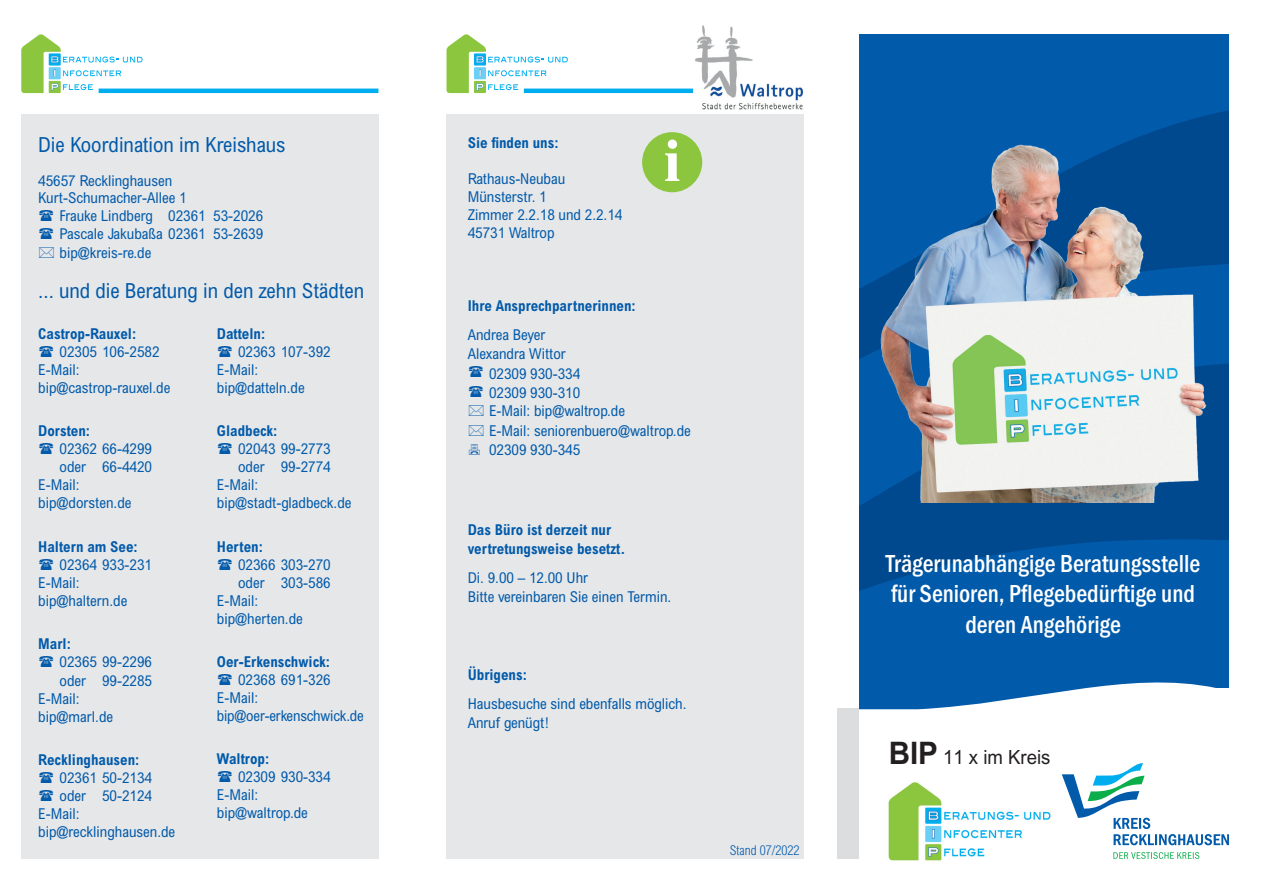
<style>
.page{position:relative;width:1263px;height:893px;background:#fff}
.page>*{position:absolute;margin:0;border:0;box-sizing:border-box;transform-origin:0 0}
.t1{font:700 60px "Times";color:#fff}
.t2{font:500 condensed 25.5px/30.6px "Franklin Gothic";color:#fff;text-align:center;scale:.95 1}
.t3{font:condensed 20.85px "Arial";color:#015aaa}
.t4{font:19.5px "Arial";color:#231f20;scale:.95 1}
.t5{font:condensed 15px/18px "Arial";color:#015aaa}
.t6{font:700 condensed 15px/19.5px "Arial";color:#015aaa}
.t7{font:300 condensed 13.5px "Arial";color:#015aaa}
.s1{font-weight:700;font-size:31.05px}
</style>
<div class="page">
<div style="left:859px;top:34px;width:369px;height:676px;background:#015aaa"></div>
<svg style="left:859px;top:110px;width:369px;height:480px;fill:#015090"></svg>
<svg style="left:859px;top:682px;width:357px;height:28px"></svg>
<div style="left:1215px;top:688px;width:31px;height:22px;background:#fff"></div>
<div style="left:838px;top:709px;width:21px;height:150px;background:#dcdddf"></div>
<svg style="left:1113px;top:852px;width:86px;height:7px"></svg>
<svg style="left:1062px;top:763px;width:167px;height:82px"></svg>
<img style="left:888px;top:782px;width:163px;height:79px">
<div style="left:21px;top:114px;width:357px;height:745px;background:#e6e7e9"></div>
<img style="left:859px;top:134px;width:358px;height:368px">
<hr style="left:524px;top:89px;width:271px;height:4px;background:#00aeef">
<svg style="left:446px;top:34px;width:122px;height:59px"></svg>
<div style="left:446px;top:114px;width:358px;height:745px;background:#e6e7e9"></div>
<div style="left:642px;top:132px;width:60px;height:60px;background:#8bc63e;border-radius:50%"></div>
<hr style="left:99px;top:89px;width:279px;height:4px;background:#00aeef">
<svg style="left:21px;top:34px;width:122px;height:59px"></svg>
<img style="left:694px;top:25px;width:110px;height:85px">
<h3 class="t3" style="left:38px;top:132px;width:249px">Die Koordination im Kreishaus</h3>
<p class="t5" style="left:38px;top:171px;width:135px">45657 Recklinghausen</p>
<p class="t5" style="left:38px;top:188px;width:150px">Kurt-Schumacher-Allee 1</p>
<p class="t5" style="left:60px;top:206px;width:205px">Frauke Lindberg 02361 53-2026</p>
<p class="t5" style="left:60px;top:224px;width:205px">Pascale Jakubaßa 02361 53-2639</p>
<p class="t5" style="left:60px;top:244px;width:93px">bip@kreis-re.de</p>
<h3 class="t3" style="left:38px;top:278px;width:327px">... und die Beratung in den zehn Städten</h3>
<p class="t6" style="left:38px;top:324px;width:99px">Castrop-Rauxel:</p>
<p class="t5" style="left:38px;top:343px;width:134px;text-indent:21px">02305 106-2582<br>E-Mail: bip@castrop-rauxel.de</p>
<p class="t6" style="left:38px;top:421px;width:53px">Dorsten:</p>
<p class="t5" style="left:60px;top:440px;width:94px">02362 66-4299</p>
<p class="t5" style="left:60px;top:458px;width:94px">oder 66-4420</p>
<p class="t5" style="left:38px;top:476px;width:43px">E-Mail:</p>
<p class="t5" style="left:38px;top:494px;width:95px">bip@dorsten.de</p>
<p class="t6" style="left:38px;top:536px;width:101px">Haltern am See:</p>
<p class="t5" style="left:38px;top:555px;width:115px;text-indent:21px">02364 933-231<br>E-Mail: bip@haltern.de</p>
<p class="t6" style="left:38px;top:634px;width:34px">Marl:</p>
<p class="t5" style="left:60px;top:651px;width:94px;line-height:19.5px">02365 99-2296 oder 99-2285</p>
<p class="t5" style="left:38px;top:690px;width:76px">E-Mail: bip@marl.de</p>
<p class="t6" style="left:38px;top:750px;width:103px">Recklinghausen:</p>
<p class="t5" style="left:60px;top:769px;width:94px">02361 50-2134</p>
<p class="t5" style="left:60px;top:787px;width:94px">oder 50-2124</p>
<p class="t5" style="left:38px;top:805px;width:43px">E-Mail:</p>
<p class="t5" style="left:38px;top:823px;width:139px">bip@recklinghausen.de</p>
<p class="t6" style="left:217px;top:324px;width:50px">Datteln:</p>
<p class="t5" style="left:217px;top:343px;width:115px;text-indent:21px">02363 107-392<br>E-Mail: bip@datteln.de</p>
<p class="t6" style="left:217px;top:421px;width:62px">Gladbeck:</p>
<p class="t5" style="left:238px;top:440px;width:94px">02043 99-2773</p>
<p class="t5" style="left:238px;top:458px;width:94px">oder 99-2774</p>
<p class="t5" style="left:217px;top:476px;width:43px">E-Mail:</p>
<p class="t5" style="left:217px;top:494px;width:136px">bip@stadt-gladbeck.de</p>
<p class="t6" style="left:217px;top:536px;width:48px">Herten:</p>
<p class="t5" style="left:238px;top:555px;width:94px">02366 303-270</p>
<p class="t5" style="left:238px;top:573px;width:94px">oder 303-586</p>
<p class="t5" style="left:217px;top:591px;width:43px">E-Mail:</p>
<p class="t5" style="left:217px;top:609px;width:87px">bip@herten.de</p>
<p class="t6" style="left:217px;top:652px;width:115px">Oer-Erkenschwick:</p>
<p class="t5" style="left:217px;top:670px;width:148px;text-indent:21px">02368 691-326<br>E-Mail: bip@oer-erkenschwick.de</p>
<p class="t6" style="left:217px;top:749px;width:54px">Waltrop:</p>
<p class="t5" style="left:217px;top:767px;width:115px;text-indent:21px">02309 930-334<br>E-Mail: bip@waltrop.de</p>
<p class="t6" style="left:468px;top:133px;width:92px">Sie finden uns:</p>
<p class="t5" style="left:468px;top:169px;width:156px">Rathaus-Neubau<br>Münsterstr. 1<br>Zimmer 2.2.18 und 2.2.14<br>45731 Waltrop</p>
<h1 class="t1" style="left:664px;top:121px;width:18px">i</h1>
<p class="t6" style="left:468px;top:296px;width:169px">Ihre Ansprechpartnerinnen:</p>
<p class="t5" style="left:468px;top:325px;width:79px">Andrea Beyer</p>
<p class="t5" style="left:468px;top:345px;width:100px">Alexandra Wittor</p>
<p class="t5" style="left:489px;top:364px;width:93px">02309 930-334</p>
<p class="t5" style="left:489px;top:384px;width:93px">02309 930-310</p>
<p class="t5" style="left:489px;top:401px;width:203px;line-height:19.5px">E-Mail: bip@waltrop.de<br>E-Mail: seniorenbuero@waltrop.de<br>02309 930-345</p>
<p class="t6" style="left:468px;top:520px;width:159px">Das Büro ist derzeit nur vertretungsweise besetzt.</p>
<p class="t5" style="left:468px;top:567px;width:205px;line-height:19.5px">Di. 9.00 – 12.00 Uhr<br>Bitte vereinbaren Sie einen Termin.</p>
<p class="t6" style="left:468px;top:665px;width:61px">Übrigens:</p>
<p class="t5" style="left:468px;top:693px;width:220px;line-height:19.5px">Hausbesuche sind ebenfalls möglich.<br>Anruf genügt!</p>
<p class="t7" style="left:730px;top:842px;width:71px">Stand 07/2022</p>
<h2 class="t2" style="left:886px;top:548px;width:332px">Trägerunabhängige Beratungsstelle für Senioren, Pflegebedürftige und deren Angehörige</h2>
<h3 class="t4" style="left:889px;top:746px;width:172px"><span class="s1">BIP</span> 11 x im Kreis</h3>
</div>
